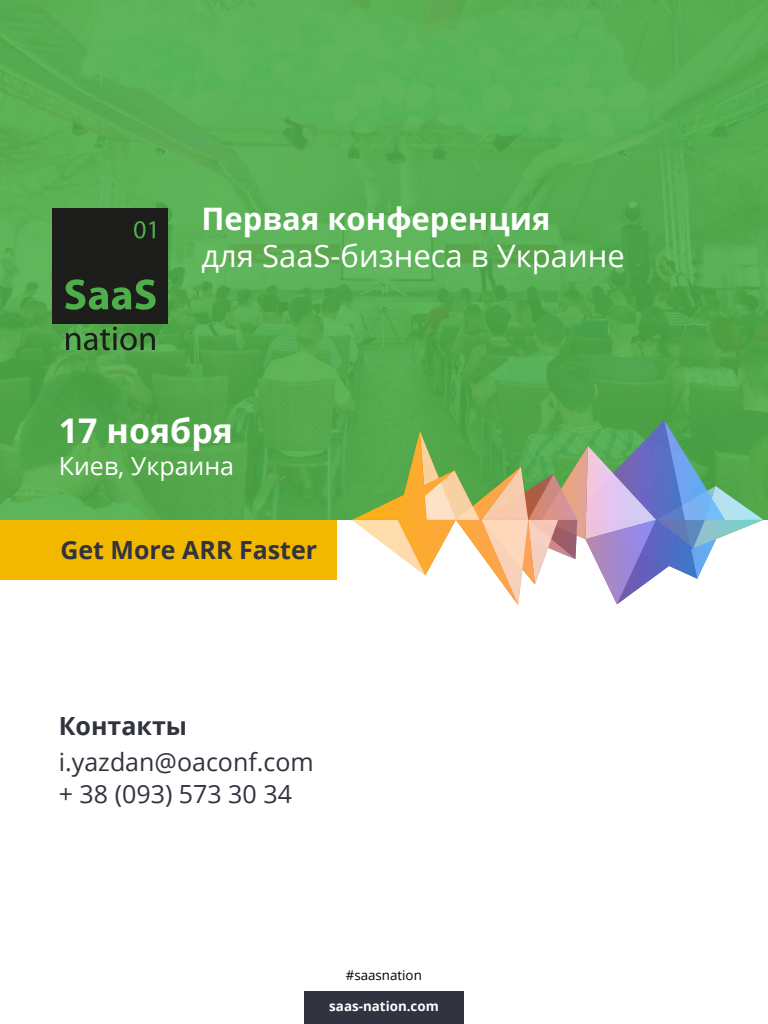
<style>
.page{position:relative;width:768px;height:1024px;background:#fff}
.page>*{position:absolute;margin:0;border:0;box-sizing:border-box;transform-origin:0 0}
.t1{font:700 34px "Open Sans";color:#fff}
.t2{font:31px "Open Sans";color:#fff}
.t3{font:700 31px "Open Sans";color:#fff}
.t4{font:25px/32px "Open Sans";color:#31333f}
.t5{font:700 25px "Open Sans";color:#31333f}
.t6{font:25px "Open Sans";color:#fff}
.t7{font:700 13.4px "Open Sans";color:#fff}
.t8{font:13.4px "Open Sans";color:#000}
</style>
<div class="page">
<div style="left:0;top:0;width:768px;height:520px;background:linear-gradient(to right,#58ad52,#54ab50)"></div>
<div style="left:53px;top:208px;width:115px;height:115px;background:#1d1d1b"></div>
<svg style="left:65px;top:279px;width:91px;height:31px"></svg>
<svg style="left:66px;top:327px;width:89px;height:23px;background:#427c3c"></svg>
<svg style="left:134px;top:221px;width:21px;height:18px"></svg>
<div style="left:0;top:520px;width:336px;height:60px;background:#f2b800"></div>
<svg style="left:352px;top:420px;width:411px;height:185px"></svg>
<div style="left:304px;top:991px;width:160px;height:33px;background:#31333f"></div>
<p class="t3" style="left:201px;top:197px;width:350px">Первая конференция</p>
<p class="t2" style="left:201px;top:234px;width:425px">для SaaS-бизнеса в Украине</p>
<h1 class="t1" style="left:59px;top:407px;width:176px">17 ноября</h1>
<p class="t6" style="left:59px;top:449px;width:177px">Киев, Украина</p>
<p class="t5" style="left:60px;top:533px;width:258px">Get More ARR Faster</p>
<p class="t5" style="left:59px;top:708px;width:130px">Контакты</p>
<p class="t4" style="left:59px;top:745px;width:256px">i.yazdan@oaconf.com + 38 (093) 573 30 34</p>
<p class="t8" style="left:346px;top:966px;width:78px">#saasnation</p>
<p class="t7" style="left:329px;top:996px;width:111px">saas-nation.com</p>
</div>
